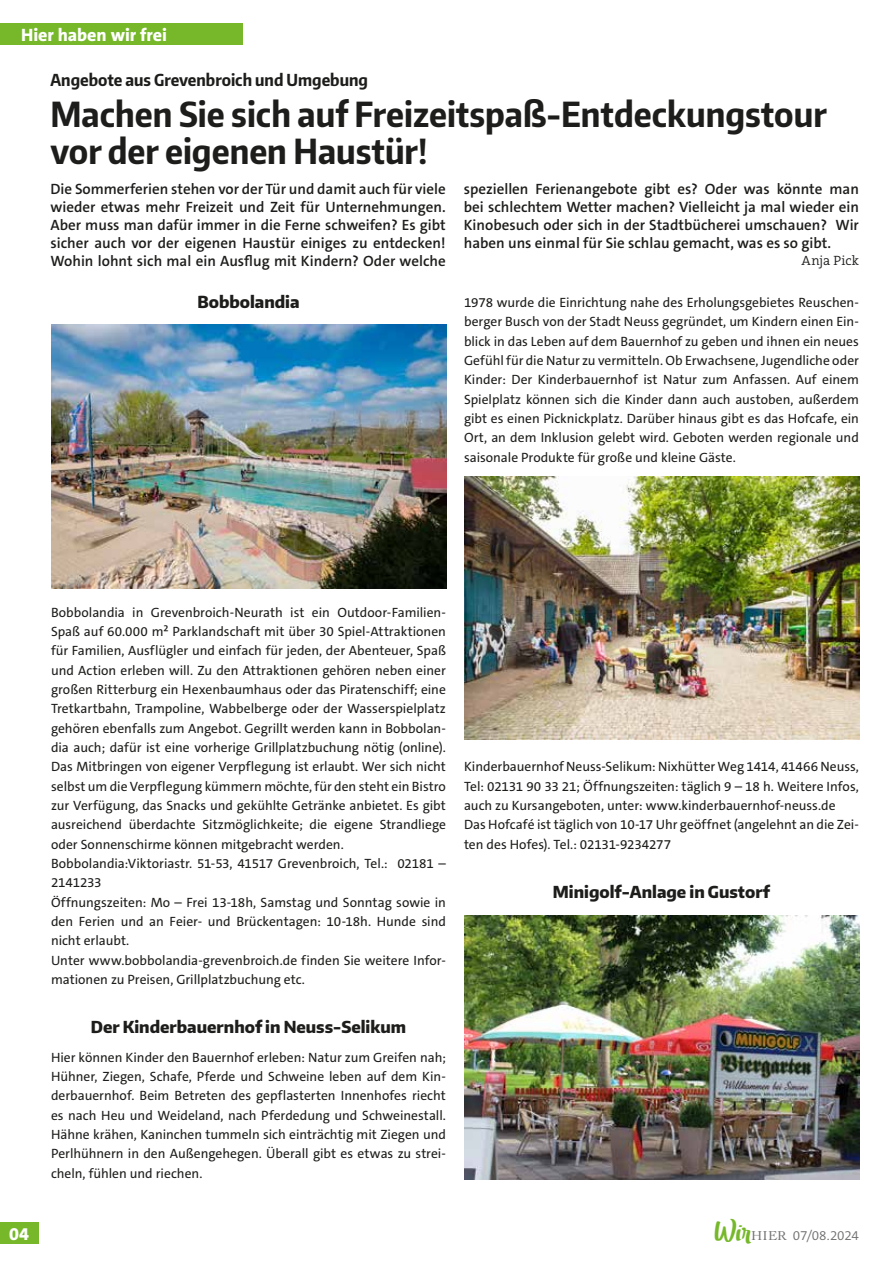
<style>
.page{position:relative;width:893px;height:1263px;background:#fff}
.page>*{position:absolute;margin:0;border:0;box-sizing:border-box;transform-origin:0 0}
.t1{font:700 34.5px/37.5px "Encode Sans Condensed";color:#1d1d1b}
.t2{font:800 18px "The Sans C5";letter-spacing:-.005em;color:#fff}
.t3{font:800 16.5px "Encode Sans Narrow";color:#1d1d1b}
.t4{font:700 16.5px "Encode Sans Condensed";color:#1d1d1b}
.t5{font:600 15px/18px "The Sans C5";color:#1d1d1b;text-align:justify}
.t6{font:13.5px/19.4px "The Sans C5";color:#1d1d1b}
.t7{font:300 13.5px "The Sans C5";letter-spacing:-.02em;color:#70706f}
.t8{font:300 13.5px "The Serif C5";letter-spacing:.015em;color:#1d1d1b}
.s1{font-family:"Cochin";font-weight:400}
</style>
<div class="page">
<div style="left:0;top:1222px;width:38px;height:22px;background:#76b82a"></div>
<div style="left:0;top:23px;width:242px;height:22px;background:#76b82a"></div>
<img style="left:51px;top:325px;width:395px;height:264px">
<img style="left:464px;top:916px;width:395px;height:263px">
<img style="left:464px;top:476px;width:395px;height:264px">
<h2 class="t2" style="left:21px;top:23px;width:147px">Hier haben wir frei</h2>
<p class="t4" style="left:51px;top:69px;width:319px">Angebote aus Grevenbroich und Umgebung</p>
<h1 class="t1" style="left:51px;top:94px;width:778px">Machen Sie sich auf Freizeitspaß-Entdeckungstour vor der eigenen Haustür!</h1>
<p class="t5" style="left:51px;top:180px;width:397px">Die Sommerferien stehen vor der Tür und damit auch für viele wieder etwas mehr Freizeit und Zeit für Unternehmungen.<br>Aber muss man dafür immer in die Ferne schweifen? Es gibt sicher auch vor der eigenen Haustür einiges zu entdecken!<br>Wohin lohnt sich mal ein Ausflug mit Kindern? Oder welche</p>
<p class="t5" style="left:464px;top:180px;width:397px">speziellen Ferienangebote gibt es? Oder was könnte man bei schlechtem Wetter machen? Vielleicht ja mal wieder ein Kinobesuch oder sich in der Stadtbücherei umschauen? Wir haben uns einmal für Sie schlau gemacht, was es so gibt.</p>
<p class="t8" style="left:802px;top:252px;width:59px">Anja Pick</p>
<p class="t3" style="left:197px;top:291px;width:104px">Bobbolandia</p>
<p class="t6" style="left:464px;top:293px;width:396px;text-align:justify">1978 wurde die Einrichtung nahe des Erholungsgebietes Reuschen&shy;berger Busch von der Stadt Neuss gegründet, um Kindern einen Ein&shy;blick in das Leben auf dem Bauernhof zu geben und ihnen ein neues Gefühl für die Natur zu vermitteln. Ob Erwachsene, Jugendliche oder Kinder: Der Kinderbauernhof ist Natur zum Anfassen. Auf einem Spielplatz können sich die Kinder dann auch austoben, außerdem gibt es einen Picknickplatz. Darüber hinaus gibt es das Hofcafe, ein Ort, an dem Inklusion gelebt wird. Geboten werden regionale und saisonale Produkte für große und kleine Gäste.</p>
<p class="t6" style="left:51px;top:602px;width:396px">Bobbolandia in Grevenbroich-Neurath ist ein Outdoor-Familien-Spaß auf 60.000 m² Parklandschaft mit über 30 Spiel-Attraktionen für Familien, Ausflügler und einfach für jeden, der Abenteuer, Spaß und Action erleben will. Zu den Attraktionen gehören neben einer großen Ritterburg ein Hexenbaumhaus oder das Piratenschiff; eine Tretkartbahn, Trampoline, Wabbelberge oder der Wasserspielplatz gehören ebenfalls zum Angebot. Gegrillt werden kann in Bobbolan&shy;dia auch; dafür ist eine vorherige Grillplatzbuchung nötig (online).<br>Das Mitbringen von eigener Verpflegung ist erlaubt. Wer sich nicht selbst um die Verpflegung kümmern möchte, für den steht ein Bistro zur Verfügung, das Snacks und gekühlte Getränke anbietet. Es gibt ausreichend überdachte Sitzmöglichkeite; die eigene Strandliege oder Sonnenschirme können mitgebracht werden.<br>Bobbolandia:Viktoriastr. 51-53, 41517 Grevenbroich, Tel.: 02181 – 2141233<br>Öffnungszeiten: Mo – Frei 13-18h, Samstag und Sonntag sowie in den Ferien und an Feier- und Brückentagen: 10-18h. Hunde sind nicht erlaubt.<br>Unter www.bobbolandia-grevenbroich.de finden Sie weitere Infor&shy;mationen zu Preisen, Grillplatzbuchung etc.</p>
<p class="t3" style="left:91px;top:1016px;width:317px">Der Kinderbauernhof in Neuss-Selikum</p>
<p class="t6" style="left:51px;top:1047px;width:396px;text-align:justify">Hier können Kinder den Bauernhof erleben: Natur zum Greifen nah; Hühner, Ziegen, Schafe, Pferde und Schweine leben auf dem Kin&shy;derbauernhof. Beim Betreten des gepflasterten Innenhofes riecht es nach Heu und Weideland, nach Pferdedung und Schweinestall.<br>Hähne krähen, Kaninchen tummeln sich einträchtig mit Ziegen und Perlhühnern in den Außengehegen. Überall gibt es etwas zu strei&shy;cheln, fühlen und riechen.</p>
<p class="t6" style="left:464px;top:757px;width:396px">Kinderbauernhof Neuss-Selikum: Nixhütter Weg 1414, 41466 Neuss, Tel: 02131 90 33 21; Öffnungszeiten: täglich 9 – 18 h. Weitere Infos, auch zu Kursangeboten, unter: www.kinderbauernhof-neuss.de Das Hofcafé ist täglich von 10-17 Uhr geöffnet (angelehnt an die Zei&shy;ten des Hofes). Tel.: 02131-9234277</p>
<p class="t3" style="left:553px;top:880px;width:219px">Minigolf-Anlage in Gustorf</p>
<h2 class="t2" style="left:9px;top:1222px;width:21px">04</h2>
<p class="t7" style="left:715px;top:1226px;width:146px"><sup>Wir</sup><span class="s1">HIER</span> 07/08.2024</p>
</div>
